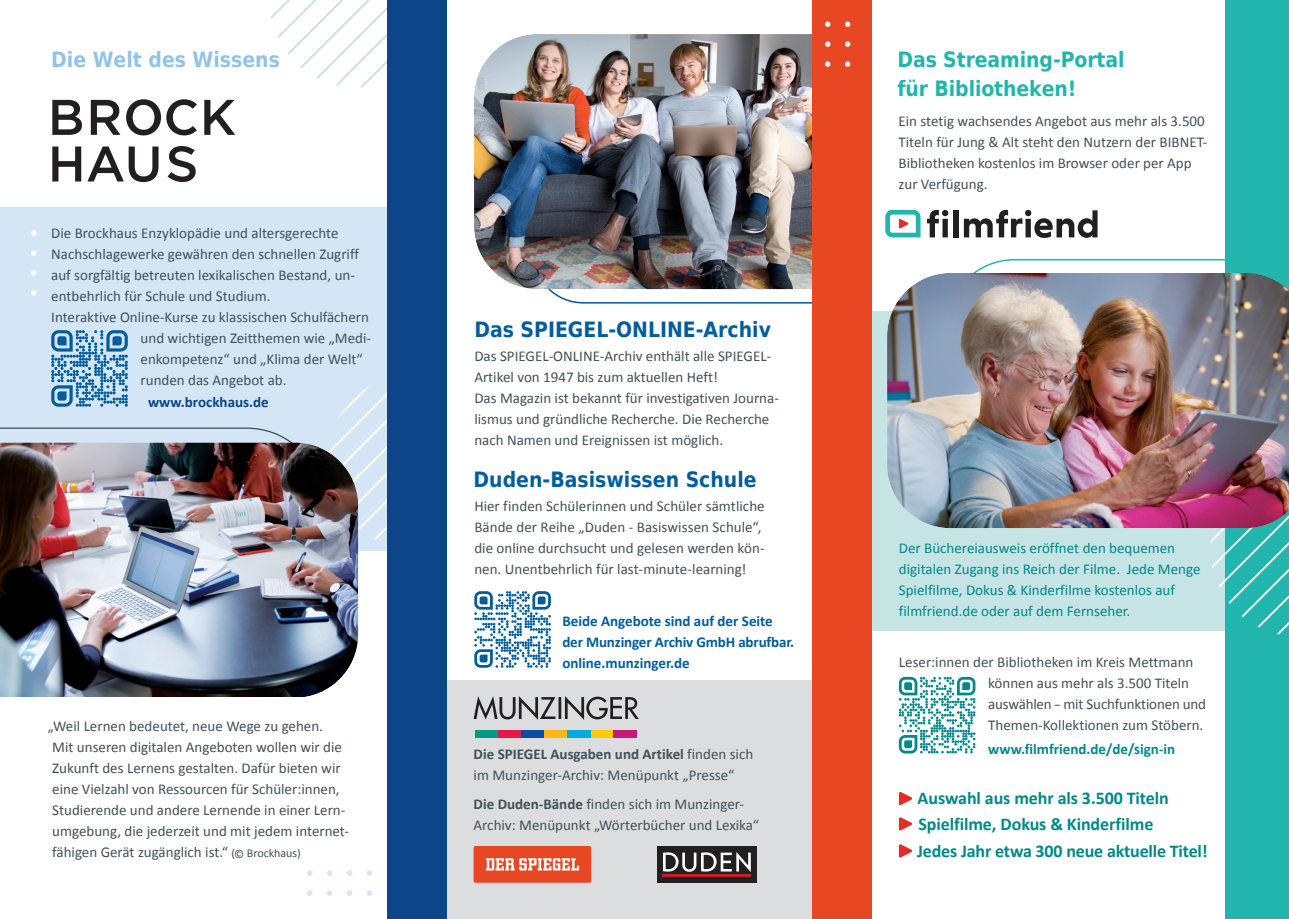
<style>
.page{position:relative;width:1289px;height:919px;background:#fff}
.page>*{position:absolute;margin:0;border:0;box-sizing:border-box;transform-origin:0 0}
.t1{font:700 21px "DejaVu Sans Condensed";color:#005d9c}
.t2{font:700 21px/28.5px "DejaVu Sans Condensed";letter-spacing:-.005em;color:#22b5ae}
.t3{font:700 21px "DejaVu Sans Condensed";color:#93c2e8}
.t4{font:700 18px/26.8px "Calibri";letter-spacing:-.005em;color:#00888a}
.t5{font:15px/21px "Calibri";color:#415159}
.t6{font:15px/21px "Calibri";color:#00888a}
.t7{font:700 15px/21px "Calibri";color:#005d9c}
.t8{font:700 15px "Calibri";color:#00888a}
.t9{font:700 15px "Calibri";color:#0c4589}
.s1{font-size:12px}
.s2{font-weight:700}
</style>
<div class="page">
<img style="left:474px;top:34px;width:338px;height:255px">
<svg style="left:271px;top:0;width:176px;height:96px"></svg>
<div style="left:0;top:207px;width:398px;height:343px;background:#d4e6f6"></div>
<svg style="left:973px;top:259px;width:252px;height:14px"></svg>
<svg style="left:0;top:427px;width:292px;height:15px"></svg>
<div style="left:839px;top:311px;width:407px;height:319px;background:#c5e4e3"></div>
<div style="left:439px;top:680px;width:410px;height:238px;background:#dcdddf"></div>
<div style="left:812px;top:0;width:60px;height:918px;background:#e84724"></div>
<svg style="left:338px;top:365px;width:109px;height:192px"></svg>
<div style="left:1225px;top:0;width:63px;height:918px;background:#22b5ae"></div>
<svg style="left:825px;top:21px;width:5px;height:6px"></svg>
<svg style="left:845px;top:21px;width:5px;height:6px"></svg>
<svg style="left:825px;top:41px;width:5px;height:6px"></svg>
<svg style="left:845px;top:41px;width:5px;height:6px"></svg>
<svg style="left:825px;top:61px;width:5px;height:6px"></svg>
<svg style="left:845px;top:61px;width:5px;height:6px"></svg>
<div style="left:387px;top:0;width:59px;height:918px;background:#0c4589"></div>
<svg style="left:31px;top:230px;width:5px;height:6px"></svg>
<svg style="left:31px;top:250px;width:5px;height:6px"></svg>
<svg style="left:31px;top:270px;width:5px;height:6px"></svg>
<svg style="left:31px;top:290px;width:5px;height:5px"></svg>
<svg style="left:885px;top:210px;width:35px;height:27px"></svg>
<div style="left:953px;top:210px;width:5px;height:27px;background:#231f20"></div>
<svg style="left:927px;top:210px;width:21px;height:27px"></svg>
<svg style="left:963px;top:210px;width:134px;height:28px"></svg>
<svg style="left:52px;top:99px;width:183px;height:83px"></svg>
<div style="left:475px;top:730px;width:23px;height:8px;background:#009b87"></div>
<div style="left:590px;top:730px;width:23px;height:8px;background:#feca0a"></div>
<div style="left:498px;top:730px;width:23px;height:8px;background:#e31a47"></div>
<div style="left:521px;top:730px;width:23px;height:8px;background:#0d4da1"></div>
<div style="left:544px;top:730px;width:23px;height:8px;background:#fcb814"></div>
<div style="left:567px;top:730px;width:23px;height:8px;background:#00acdd"></div>
<div style="left:613px;top:730px;width:24px;height:8px;background:#c71a78"></div>
<svg style="left:473px;top:696px;width:166px;height:23px"></svg>
<div style="left:473px;top:845px;width:118px;height:37px;background:#e84724;border-radius:2px"></div>
<svg style="left:486px;top:858px;width:93px;height:12px"></svg>
<div style="left:657px;top:845px;width:99px;height:37px;background:#231f20"></div>
<hr style="left:662px;top:874px;width:89px;height:3px;background:#c01f2d">
<svg style="left:663px;top:852px;width:87px;height:19px"></svg>
<svg style="left:898px;top:792px;width:14px;height:13px"></svg>
<svg style="left:898px;top:817px;width:14px;height:13px"></svg>
<svg style="left:898px;top:844px;width:14px;height:13px"></svg>
<svg style="left:307px;top:870px;width:5px;height:5px"></svg>
<svg style="left:327px;top:870px;width:5px;height:5px"></svg>
<svg style="left:347px;top:870px;width:5px;height:5px"></svg>
<svg style="left:367px;top:870px;width:5px;height:5px"></svg>
<svg style="left:307px;top:890px;width:5px;height:5px"></svg>
<svg style="left:327px;top:890px;width:5px;height:5px"></svg>
<svg style="left:347px;top:890px;width:5px;height:5px"></svg>
<svg style="left:367px;top:890px;width:5px;height:5px"></svg>
<svg style="left:1201px;top:528px;width:87px;height:107px"></svg>
<svg style="left:474px;top:591px;width:77px;height:76px"></svg>
<img style="left:887px;top:273px;width:401px;height:255px">
<svg style="left:898px;top:676px;width:77px;height:77px"></svg>
<svg style="left:51px;top:330px;width:77px;height:76px"></svg>
<img style="left:0;top:442px;width:358px;height:254px">
<h1 class="t3" style="left:51px;top:48px;width:230px">Die Welt des Wissens</h1>
<p class="t5" style="left:51px;top:222px;width:289px">Die Brockhaus Enzyklopädie und altersgerechte</p>
<p class="t5" style="left:51px;top:243px;width:309px">Nachschlagewerke gewähren den schnellen Zugriff</p>
<p class="t5" style="left:51px;top:264px;width:305px">auf sorgfältig betreuten lexikalischen Bestand, un-</p>
<p class="t5" style="left:51px;top:285px;width:221px">entbehrlich für Schule und Studium.</p>
<p class="t5" style="left:51px;top:306px;width:319px">Interaktive Online-Kurse zu klassischen Schulfächern</p>
<p class="t5" style="left:141px;top:327px;width:232px">und wichtigen Zeitthemen wie „Medi-</p>
<p class="t5" style="left:141px;top:348px;width:224px">enkompetenz“ und „Klima der Welt“</p>
<p class="t5" style="left:141px;top:369px;width:147px">runden das Angebot ab.</p>
<p class="t9" style="left:148px;top:393px;width:122px">www.brockhaus.de</p>
<p class="t5" style="left:48px;top:715px;width:303px">„Weil Lernen bedeutet, neue Wege zu gehen.<br>Mit unseren digitalen Angeboten wollen wir die Zukunft des Lernens gestalten. Dafür bieten wir eine Vielzahl von Ressourcen für Schüler:innen, Studierende und andere Lernende in einer Lern&shy;umgebung, die jederzeit und mit jedem internet&shy;fähigen Gerät zugänglich ist.“ <span class="s1">(© Brockhaus)</span></p>
<h1 class="t1" style="left:474px;top:317px;width:298px">Das SPIEGEL-ONLINE-Archiv</h1>
<p class="t5" style="left:474px;top:345px;width:306px">Das SPIEGEL-ONLINE-Archiv enthält alle SPIEGEL-Artikel von 1947 bis zum aktuellen Heft!<br>Das Magazin ist bekannt für investigativen Journa&shy;lismus und gründliche Recherche. Die Recherche nach Namen und Ereignissen ist möglich.</p>
<h1 class="t1" style="left:473px;top:467px;width:284px">Duden-Basiswissen Schule</h1>
<p class="t5" style="left:474px;top:495px;width:292px">Hier finden Schülerinnen und Schüler sämtliche Bände der Reihe „Duden - Basiswissen Schule“, die online durchsucht und gelesen werden kön&shy;nen. Unentbehrlich für last-minute-learning!</p>
<p class="t7" style="left:562px;top:610px;width:233px">Beide Angebote sind auf der Seite der Munzinger Archiv GmbH abrufbar. online.munzinger.de</p>
<p class="t5" style="left:473px;top:743px;width:281px"><span class="s2">Die SPIEGEL Ausgaben und Artikel</span> finden sich im Munzinger-Archiv: Menüpunkt „Presse“</p>
<p class="t5" style="left:473px;top:793px;width:287px"><span class="s2">Die Duden-Bände</span> finden sich im Munzinger-<br>Archiv: Menüpunkt „Wörterbücher und Lexika“</p>
<h1 class="t2" style="left:897px;top:46px;width:229px">Das Streaming-Portal für Bibliotheken!</h1>
<p class="t5" style="left:898px;top:110px;width:310px">Ein stetig wachsendes Angebot aus mehr als 3.500<br>Titeln für Jung &amp; Alt steht den Nutzern der BIBNET-Bibliotheken kostenlos im Browser oder per App zur Verfügung.</p>
<p class="t6" style="left:898px;top:537px;width:303px">Der Büchereiausweis eröffnet den bequemen digitalen Zugang ins Reich der Filme. Jede Menge Spielfilme, Dokus &amp; Kinderfilme kostenlos auf filmfriend.de oder auf dem Fernseher.</p>
<p class="t5" style="left:988px;top:651px;width:219px;text-indent:-89px">Leser:innen der Bibliotheken im Kreis Mettmann können aus mehr als 3.500 Titeln auswählen - mit Suchfunktionen und Themen-Kollektionen zum Stöbern.</p>
<p class="t8" style="left:988px;top:739px;width:189px">www.filmfriend.de/de/sign-in</p>
<p class="t4" style="left:917px;top:784px;width:253px">Auswahl aus mehr als 3.500 Titeln</p>
<p class="t4" style="left:917px;top:810px;width:292px">Spielfilme, Dokus &amp; Kinderfilme<br>Jedes Jahr etwa 300 neue aktuelle Titel!</p>
</div>
